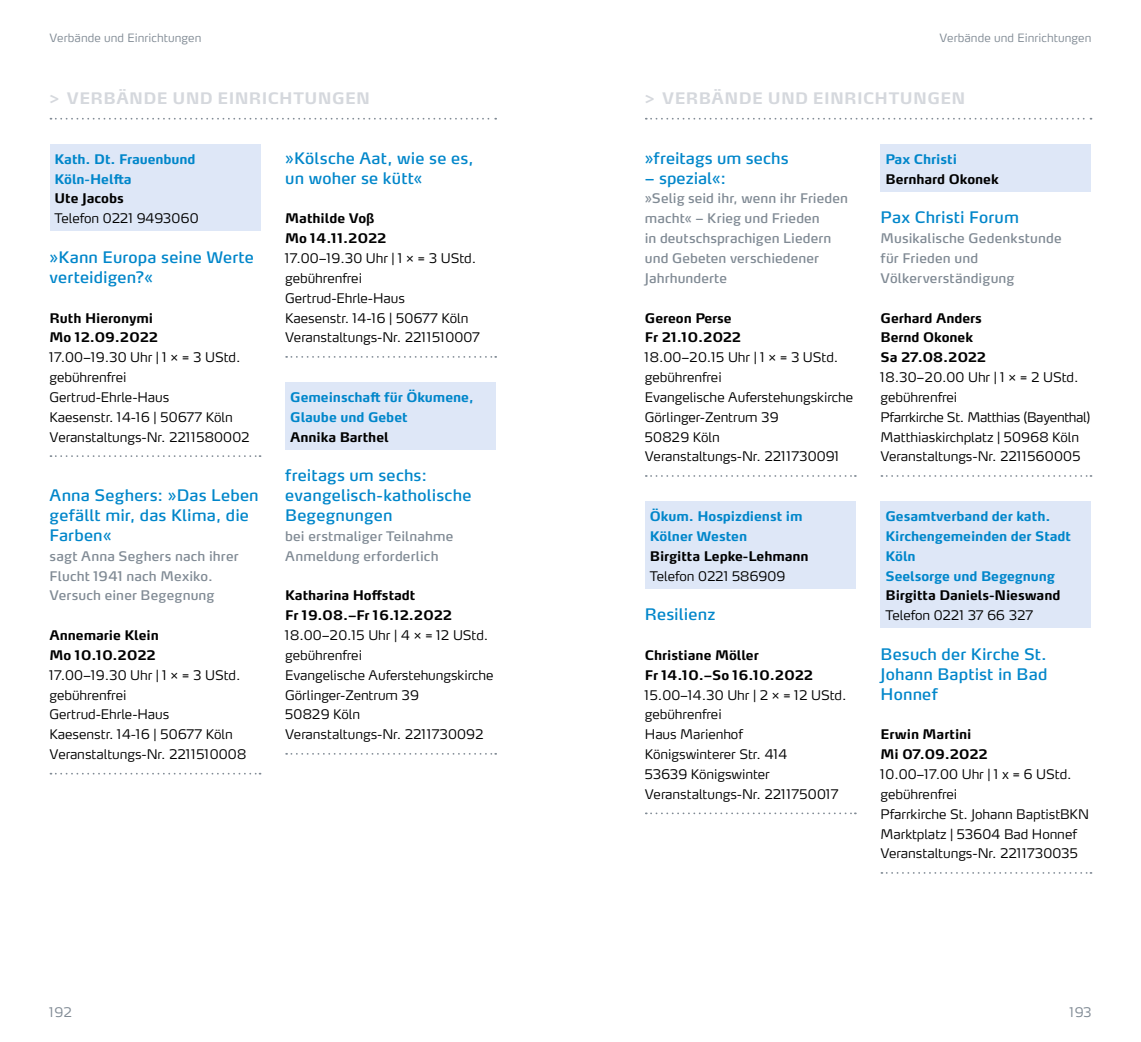
<style>
.page{position:relative;width:1141px;height:1042px;background:#fff}
.page>*{position:absolute;margin:0;border:0;box-sizing:border-box;transform-origin:0 0}
.t1{font:15.75px/19.8px "Max OT";letter-spacing:.01em;color:#0086ca}
.t2{font:700 15.75px "Max OT";letter-spacing:.02em;color:#d5d8dd}
.t3{font:300 13.12px/19.8px "Max OT";letter-spacing:-.005em;color:#000}
.t4{font:700 13.12px/19.8px "Max OT";letter-spacing:-.005em;color:#000}
.t5{font:13.12px/19.8px "Max OT";letter-spacing:.01em;color:#808a94}
.t6{font:700 13.12px/19.8px "Max OT";letter-spacing:-.005em;color:#0086ca}
.t7{font:300 13.12px "Max OT";color:#808a94}
.t8{font:300 11.38px "Max OT";letter-spacing:.005em;color:#808a94}
</style>
<div class="page">
<div style="left:50px;top:144px;width:210px;height:48px;background:#dee7f7"></div>
<div style="left:50px;top:184px;width:210px;height:27px;background:#dee7f7"></div>
<div style="left:50px;top:203px;width:210px;height:28px;background:#dee7f7"></div>
<svg style="left:50px;top:455px;width:211px;height:2px"></svg>
<svg style="left:50px;top:773px;width:211px;height:1px"></svg>
<svg style="left:286px;top:356px;width:210px;height:2px"></svg>
<div style="left:285px;top:382px;width:211px;height:48px;background:#dee7f7"></div>
<div style="left:285px;top:422px;width:211px;height:28px;background:#dee7f7"></div>
<svg style="left:286px;top:753px;width:210px;height:2px"></svg>
<svg style="left:646px;top:475px;width:210px;height:2px"></svg>
<div style="left:645px;top:501px;width:211px;height:48px;background:#dee7f7"></div>
<div style="left:645px;top:541px;width:211px;height:28px;background:#dee7f7"></div>
<div style="left:645px;top:561px;width:211px;height:27px;background:#dee7f7"></div>
<svg style="left:646px;top:812px;width:210px;height:2px"></svg>
<div style="left:881px;top:144px;width:210px;height:28px;background:#dee7f7"></div>
<div style="left:881px;top:164px;width:210px;height:28px;background:#dee7f7"></div>
<svg style="left:881px;top:475px;width:210px;height:2px"></svg>
<div style="left:881px;top:501px;width:210px;height:87px;background:#dee7f7"></div>
<div style="left:881px;top:580px;width:210px;height:28px;background:#dee7f7"></div>
<div style="left:881px;top:600px;width:210px;height:28px;background:#dee7f7"></div>
<svg style="left:881px;top:872px;width:210px;height:2px"></svg>
<svg style="left:646px;top:118px;width:445px;height:2px"></svg>
<svg style="left:50px;top:118px;width:446px;height:2px"></svg>
<p class="t8" style="left:50px;top:31px;width:153px">Verbände und Einrichtungen</p>
<p class="t2" style="left:50px;top:89px;width:322px">&gt; VERBÄNDE UND EINRICHTUNGEN</p>
<p class="t6" style="left:55px;top:149px;width:143px">Kath. Dt. Frauenbund<br>Köln-Helfta</p>
<p class="t4" style="left:55px;top:189px;width:71px">Ute Jacobs</p>
<p class="t3" style="left:55px;top:209px;width:146px">Telefon 0221 9493060</p>
<p class="t1" style="left:50px;top:247px;width:206px">»Kann Europa seine Werte verteidigen?«</p>
<p class="t4" style="left:50px;top:308px;width:110px">Ruth Hieronymi<br>Mo 12.09.2022</p>
<p class="t3" style="left:50px;top:347px;width:202px">17.00–19.30 Uhr | 1 × = 3 UStd. gebührenfrei<br>Gertrud-Ehrle-Haus<br>Kaesenstr. 14-16 | 50677 Köln<br>Veranstaltungs-Nr. 2211580002</p>
<p class="t1" style="left:50px;top:485px;width:211px">Anna Seghers: »Das Leben gefällt mir, das Klima, die<br>Farben«</p>
<p class="t5" style="left:50px;top:546px;width:191px">sagt Anna Seghers nach ihrer<br>Flucht 1941 nach Mexiko.<br>Versuch einer Begegnung</p>
<p class="t4" style="left:50px;top:625px;width:111px">Annemarie Klein<br>Mo 10.10.2022</p>
<p class="t3" style="left:50px;top:665px;width:198px">17.00–19.30 Uhr | 1 × = 3 UStd. gebührenfrei<br>Gertrud-Ehrle-Haus<br>Kaesenstr. 14-16 | 50677 Köln<br>Veranstaltungs-Nr. 2211510008</p>
<p class="t1" style="left:285px;top:148px;width:190px">»Kölsche Aat, wie se es, un woher se kütt«</p>
<p class="t4" style="left:285px;top:208px;width:103px">Mathilde Voß<br>Mo 14.11.2022</p>
<p class="t3" style="left:285px;top:248px;width:196px">17.00–19.30 Uhr | 1 × = 3 UStd. gebührenfrei<br>Gertrud-Ehrle-Haus<br>Kaesenstr. 14-16 | 50677 Köln<br>Veranstaltungs-Nr. 2211510007</p>
<p class="t6" style="left:290px;top:387px;width:185px">Gemeinschaft für Ökumene,<br>Glaube und Gebet</p>
<p class="t4" style="left:290px;top:427px;width:100px">Annika Barthel</p>
<p class="t1" style="left:285px;top:465px;width:188px">freitags um sechs: evangelisch-katholische<br>Begegnungen</p>
<p class="t5" style="left:285px;top:526px;width:170px">bei erstmaliger Teilnahme<br>Anmeldung erforderlich</p>
<p class="t4" style="left:285px;top:585px;width:168px">Katharina Hoffstadt<br>Fr 19.08.–Fr 16.12.2022</p>
<p class="t3" style="left:285px;top:625px;width:210px">18.00–20.15 Uhr | 4 × = 12 UStd. gebührenfrei<br>Evangelische Auferstehungskirche<br>Görlinger-Zentrum 39<br>50829 Köln<br>Veranstaltungs-Nr. 2211730092</p>
<p class="t8" style="left:940px;top:31px;width:153px">Verbände und Einrichtungen</p>
<p class="t2" style="left:645px;top:89px;width:322px">&gt; VERBÄNDE UND EINRICHTUNGEN</p>
<p class="t1" style="left:645px;top:148px;width:145px">»freitags um sechs</p>
<p class="t1" style="left:645px;top:168px;width:83px">– spezial«:</p>
<p class="t5" style="left:645px;top:189px;width:205px">»Selig seid ihr, wenn ihr Frieden macht« – Krieg und Frieden<br>in deutschsprachigen Liedern und Gebeten verschiedener<br>Jahrhunderte</p>
<p class="t4" style="left:645px;top:308px;width:98px">Gereon Perse<br>Fr 21.10.2022</p>
<p class="t3" style="left:645px;top:347px;width:210px">18.00–20.15 Uhr | 1 × = 3 UStd. gebührenfrei<br>Evangelische Auferstehungskirche<br>Görlinger-Zentrum 39<br>50829 Köln<br>Veranstaltungs-Nr. 2211730091</p>
<p class="t6" style="left:650px;top:506px;width:154px">Ökum. Hospizdienst im<br>Kölner Westen</p>
<p class="t4" style="left:650px;top:546px;width:160px">Birgitta Lepke-Lehmann</p>
<p class="t3" style="left:650px;top:566px;width:137px">Telefon 0221 586909</p>
<p class="t1" style="left:645px;top:604px;width:72px">Resilienz</p>
<p class="t4" style="left:645px;top:645px;width:170px">Christiane Möller<br>Fr 14.10.–So 16.10.2022</p>
<p class="t3" style="left:645px;top:685px;width:203px">15.00–14.30 Uhr | 2 × = 12 UStd. gebührenfrei<br>Haus Marienhof<br>Königswinterer Str. 414<br>53639 Königswinter<br>Veranstaltungs-Nr. 2211750017</p>
<p class="t6" style="left:885px;top:149px;width:73px">Pax Christi</p>
<p class="t4" style="left:885px;top:169px;width:115px">Bernhard Okonek</p>
<p class="t1" style="left:881px;top:208px;width:140px">Pax Christi Forum</p>
<p class="t5" style="left:881px;top:228px;width:183px">Musikalische Gedenkstunde für Frieden und<br>Völkerverständigung</p>
<p class="t4" style="left:881px;top:308px;width:107px">Gerhard Anders<br>Bernd Okonek<br>Sa 27.08.2022</p>
<p class="t3" style="left:881px;top:367px;width:212px">18.30–20.00 Uhr | 1 × = 2 UStd. gebührenfrei<br>Pfarrkirche St. Matthias (Bayenthal)<br>Matthiaskirchplatz | 50968 Köln<br>Veranstaltungs-Nr. 2211560005</p>
<p class="t6" style="left:885px;top:506px;width:187px">Gesamtverband der kath.<br>Kirchengemeinden der Stadt<br>Köln<br>Seelsorge und Begegnung</p>
<p class="t4" style="left:885px;top:586px;width:176px">Birgitta Daniels-Nieswand</p>
<p class="t3" style="left:885px;top:605px;width:149px">Telefon 0221 37 66 327</p>
<p class="t1" style="left:881px;top:644px;width:168px;text-align:justify">Besuch der Kirche St.<br>Johann Baptist in Bad Honnef</p>
<p class="t4" style="left:881px;top:724px;width:109px">Erwin Martini<br>Mi 07.09.2022</p>
<p class="t3" style="left:881px;top:764px;width:210px">10.00–17.00 Uhr | 1 x = 6 UStd. gebührenfrei<br>Pfarrkirche St. Johann BaptistBKN<br>Marktplatz | 53604 Bad Honnef<br>Veranstaltungs-Nr. 2211730035</p>
<p class="t7" style="left:50px;top:1004px;width:24px">192</p>
<p class="t7" style="left:1070px;top:1004px;width:23px">193</p>
</div>
